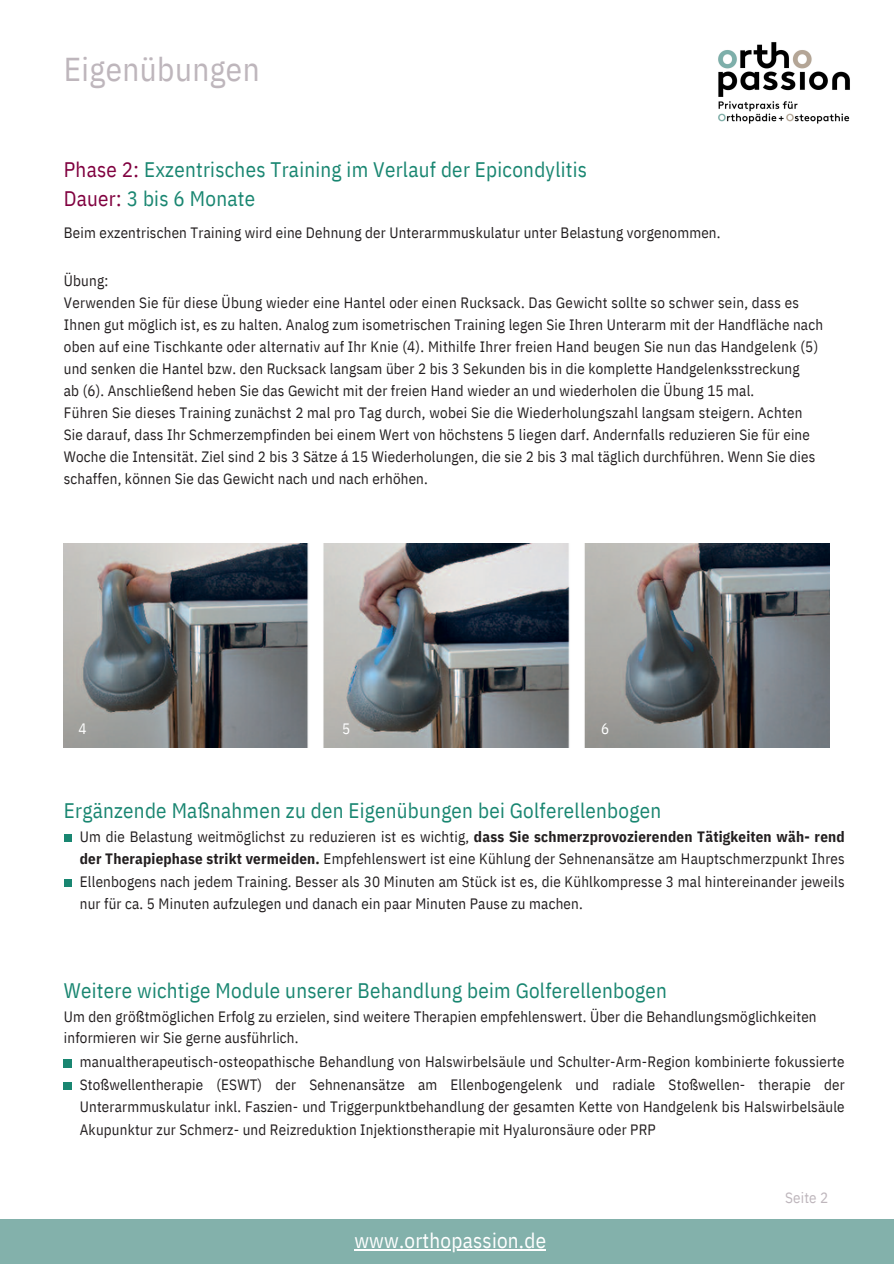
<style>
.page{position:relative;width:894px;height:1264px;background:#fff}
.page>*{position:absolute;margin:0;border:0;box-sizing:border-box;transform-origin:0 0}
.t1{font:33px "IBM Plex Sans Cond";letter-spacing:.015em;color:#beb6bc}
.t2{font:21px "IBM Plex Sans Cond";letter-spacing:.015em;color:#198671}
.t3{font:21px "IBM Plex Sans Cond";letter-spacing:.015em;color:#fff}
.t4{font:15px/22.5px "IBM Plex Sans Cond";letter-spacing:.015em;color:#231f20;text-align:justify}
.t5{font:15px "IBM Plex Sans Cond";letter-spacing:.015em;color:#beb6bc}
.t6{font:15px "IBM Plex Sans Cond";color:#fff}
.s1{color:#80003f}
.s2{font-weight:700}
</style>
<div class="page">
<img style="left:64px;top:543px;width:765px;height:205px">
<div style="left:64px;top:834px;width:7px;height:8px;background:#198671"></div>
<div style="left:64px;top:879px;width:7px;height:8px;background:#198671"></div>
<div style="left:64px;top:1059px;width:7px;height:8px;background:#198671"></div>
<div style="left:64px;top:1082px;width:7px;height:7px;background:#198671"></div>
<div style="left:0;top:1219px;width:893px;height:44px;background:#83b1ab"></div>
<hr style="left:354px;top:1249px;width:192px;height:1px;background:#fff">
<img style="left:718px;top:42px;width:132px;height:82px">
<p class="t1" style="left:64px;top:47px;width:197px">Eigenübungen</p>
<p class="t2" style="left:64px;top:156px;width:524px"><span class="s1">Phase 2:</span> Exzentrisches Training im Verlauf der Epicondylitis</p>
<p class="t2" style="left:64px;top:185px;width:193px"><span class="s1">Dauer:</span> 3 bis 6 Monate</p>
<p class="t4" style="left:64px;top:221px;width:658px">Beim exzentrischen Training wird eine Dehnung der Unterarmmuskulatur unter Belastung vorgenommen.</p>
<p class="t4" style="left:64px;top:269px;width:46px">Übung:</p>
<p class="t4" style="left:64px;top:291px;width:736px">Verwenden Sie für diese Übung wieder eine Hantel oder einen Rucksack. Das Gewicht sollte so schwer sein, dass es</p>
<p class="t4" style="left:64px;top:313px;width:760px">Ihnen gut möglich ist, es zu halten. Analog zum isometrischen Training legen Sie Ihren Unterarm mit der Handfläche nach</p>
<p class="t4" style="left:64px;top:335px;width:755px">oben auf eine Tischkante oder alternativ auf Ihr Knie (4). Mithilfe Ihrer freien Hand beugen Sie nun das Handgelenk (5)</p>
<h2 class="t4" style="left:64px;top:357px;width:737px">und senken die Hantel bzw. den Rucksack langsam über 2 bis 3 Sekunden bis in die komplette Handgelenksstreckung</h2>
<p class="t4" style="left:64px;top:379px;width:691px">ab (6). Anschließend heben Sie das Gewicht mit der freien Hand wieder an und wiederholen die Übung 15 mal.</p>
<p class="t4" style="left:64px;top:401px;width:740px">Führen Sie dieses Training zunächst 2 mal pro Tag durch, wobei Sie die Wiederholungszahl langsam steigern. Achten</p>
<p class="t4" style="left:64px;top:423px;width:747px">Sie darauf, dass Ihr Schmerzempfinden bei einem Wert von höchstens 5 liegen darf. Andernfalls reduzieren Sie für eine</p>
<p class="t4" style="left:64px;top:444px;width:752px">Woche die Intensität. Ziel sind 2 bis 3 Sätze á 15 Wiederholungen, die sie 2 bis 3 mal täglich durchführen. Wenn Sie dies</p>
<p class="t4" style="left:64px;top:467px;width:365px">schaffen, können Sie das Gewicht nach und nach erhöhen.</p>
<p class="t6" style="left:79px;top:719px;width:10px">4</p>
<p class="t6" style="left:342px;top:719px;width:10px">5</p>
<p class="t6" style="left:601px;top:719px;width:10px">6</p>
<p class="t2" style="left:64px;top:796px;width:598px">Ergänzende Maßnahmen zu den Eigenübungen bei Golferellenbogen</p>
<p class="t4" style="left:80px;top:825px;width:766px">Um die Belastung weitmöglichst zu reduzieren ist es wichtig, <span class="s2">dass Sie schmerzprovozierenden Tätigkeiten wäh- rend der Therapiephase strikt vermeiden.</span> Empfehlenswert ist eine Kühlung der Sehnenansätze am Hauptschmerzpunkt Ihres Ellenbogens nach jedem Training. Besser als 30 Minuten am Stück ist es, die Kühlkompresse 3 mal hintereinander jeweils nur für ca. 5 Minuten aufzulegen und danach ein paar Minuten Pause zu machen.</p>
<p class="t2" style="left:64px;top:976px;width:604px">Weitere wichtige Module unserer Behandlung beim Golferellenbogen</p>
<p class="t4" style="left:64px;top:1005px;width:754px;line-height:21.3px">Um den größtmöglichen Erfolg zu erzielen, sind weitere Therapien empfehlenswert. Über die Behandlungsmöglichkeiten informieren wir Sie gerne ausführlich.</p>
<p class="t4" style="left:80px;top:1050px;width:766px">manualtherapeutisch-osteopathische Behandlung von Halswirbelsäule und Schulter-Arm-Region kombinierte fokussierte Stoßwellentherapie (ESWT) der Sehnenansätze am Ellenbogengelenk und radiale Stoßwellen- therapie der Unterarmmuskulatur inkl. Faszien- und Triggerpunktbehandlung der gesamten Kette von Handgelenk bis Halswirbelsäule Akupunktur zur Schmerz- und Reizreduktion Injektionstherapie mit Hyaluronsäure oder PRP</p>
<h2 class="t3" style="left:354px;top:1226px;width:193px">www.orthopassion.de</h2>
<h1 class="t3" style="left:285px;top:1226px;width:282px">www.orthopaedie-borgmann.de</h1>
<p class="t5" style="left:784px;top:1188px;width:45px">Seite 2</p>
</div>
